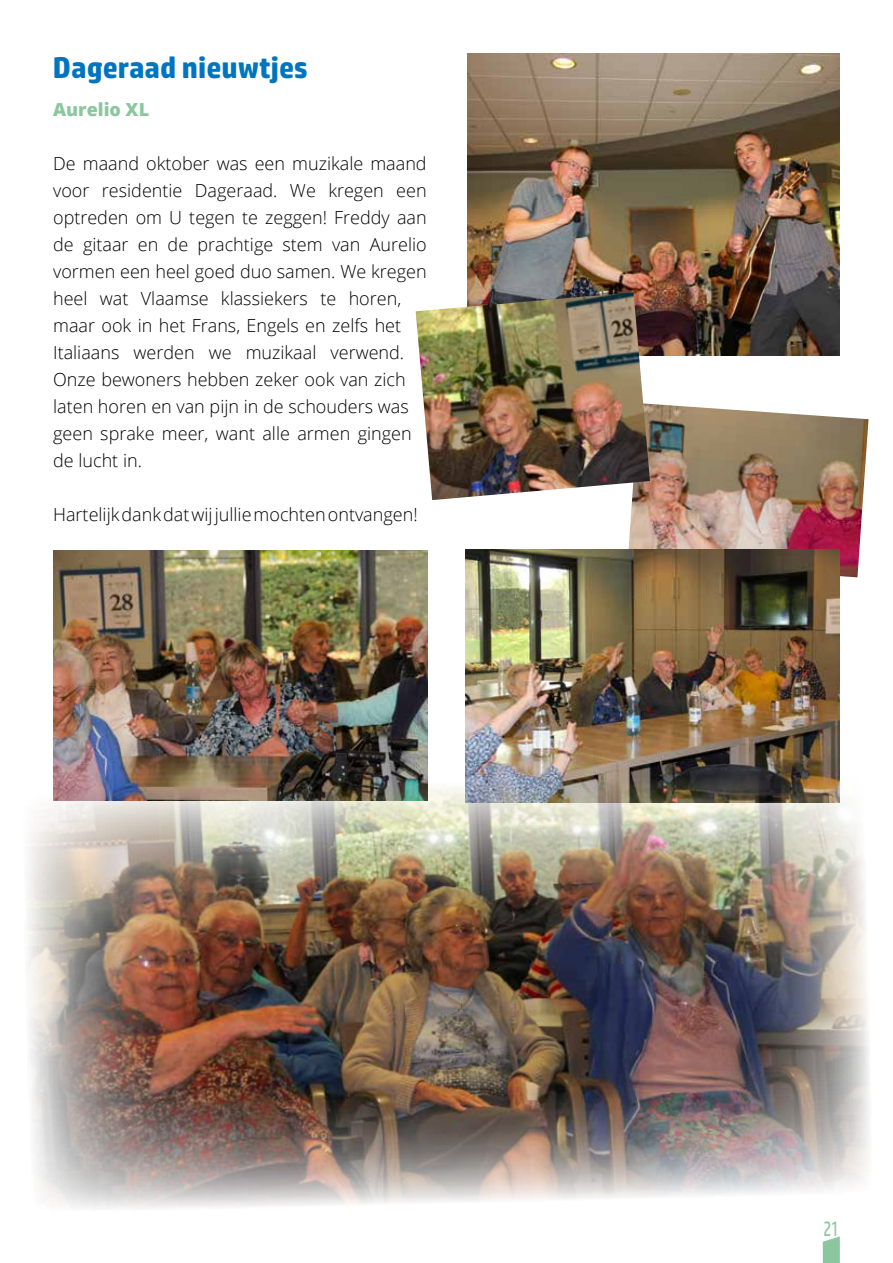
<style>
.page{position:relative;width:893px;height:1263px;background:#fff}
.page>*{position:absolute;margin:0;border:0;box-sizing:border-box;transform-origin:0 0}
.t1{font:700 30px "HP Simplified";color:#0075bf}
.t2{font:21px "HP Simplified";color:#8bc79e;scale:.7 1}
.t3{font:300 18px/27px "Open Sans";color:#000}
.t4{font:800 18px "Open Sans";color:#8bc79e}
</style>
<div class="page">
<img style="left:468px;top:53px;width:372px;height:302px">
<img style="left:53px;top:550px;width:374px;height:223px">
<img style="left:628px;top:404px;width:240px;height:173px">
<img style="left:465px;top:549px;width:375px;height:224px">
<img style="left:416px;top:292px;width:234px;height:208px">
<img style="left:27px;top:773px;width:842px;height:436px">
<svg style="left:823px;top:1236px;width:17px;height:27px"></svg>
<h1 class="t1" style="left:53px;top:49px;width:256px">Dageraad nieuwtjes</h1>
<p class="t4" style="left:53px;top:96px;width:97px">Aurelio XL</p>
<p class="t3" style="left:53px;top:149px;width:375px">De maand oktober was een muzikale maand voor residentie Dageraad. We kregen een optreden om U tegen te zeggen! Freddy aan de gitaar en de prachtige stem van Aurelio vormen een heel goed duo samen. We kregen heel wat Vlaamse klassiekers te horen, maar ook in het Frans, Engels en zelfs het Italiaans werden we muzikaal verwend.<br>Onze bewoners hebben zeker ook van zich laten horen en van pijn in de schouders was geen sprake meer, want alle armen gingen de lucht in.</p>
<p class="t3" style="left:53px;top:500px;width:366px">Hartelijk dank dat wij jullie mochten ontvangen!</p>
<p class="t2" style="left:823px;top:1217px;width:24px">21</p>
</div>
